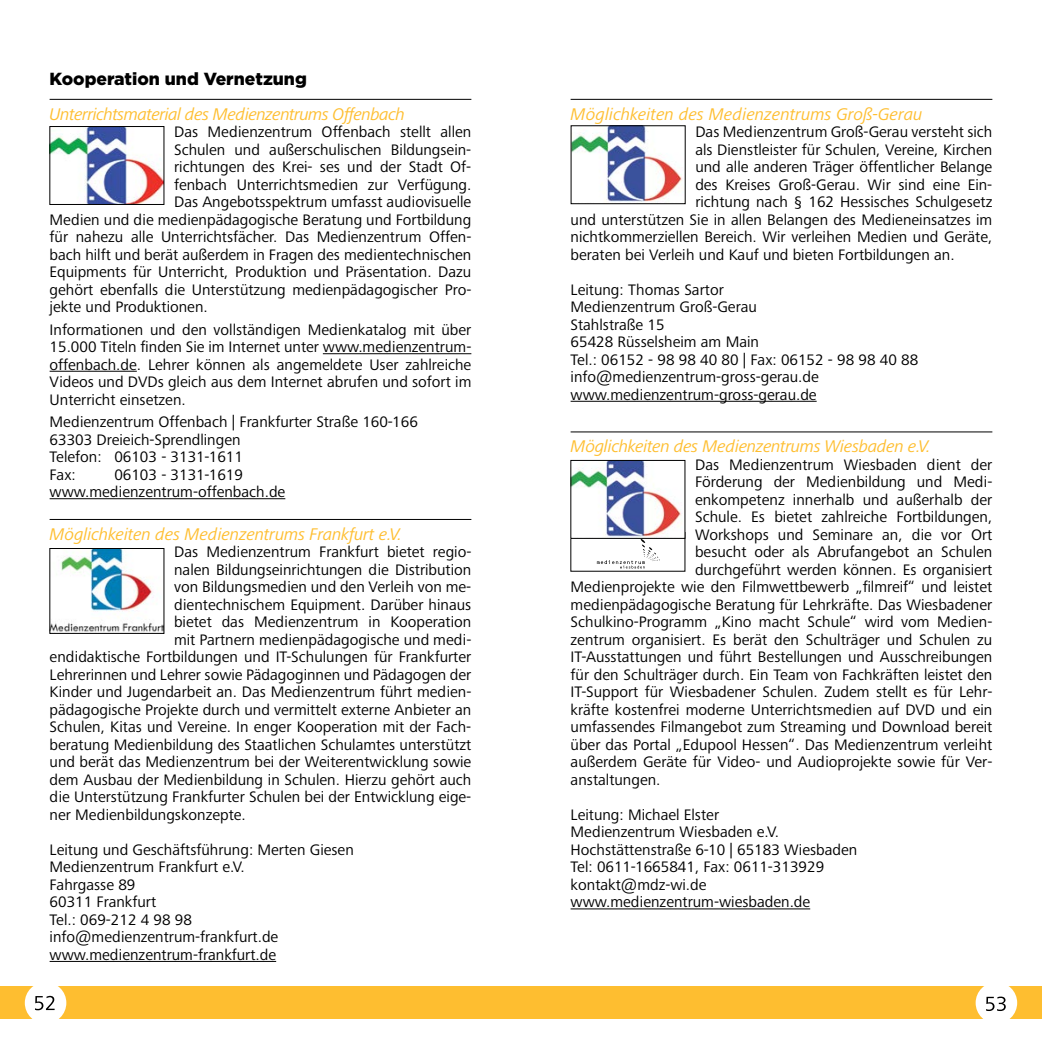
<style>
.page{position:relative;width:1042px;height:1042px;background:#fff}
.page>*{position:absolute;margin:0;border:0;box-sizing:border-box;transform-origin:0 0}
.t1{font:italic 17.5px "Frutiger Next Pro";letter-spacing:-.02em;color:#febe30}
.t2{font:italic 17.5px "Frutiger Next Pro";color:#febe30}
.t3{font:900 17.5px "Gotham";color:#000}
.t4{font:15.75px/17.5px "Frutiger Next Pro";color:#000}
</style>
<div class="page">
<div style="left:0;top:986px;width:1042px;height:33px;background:#febe30"></div>
<div style="left:25px;top:982px;width:41px;height:41px;background:#fff;border-radius:50%"></div>
<div style="left:975px;top:982px;width:42px;height:41px;background:#fff;border-radius:50%"></div>
<svg style="left:35px;top:996px;width:20px;height:14px"></svg>
<svg style="left:986px;top:996px;width:20px;height:15px"></svg>
<hr style="left:50px;top:99px;width:421px;height:1px;background:#000">
<hr style="left:323px;top:353px;width:148px;height:1px;background:#000">
<hr style="left:50px;top:371px;width:87px;height:1px;background:#000">
<hr style="left:50px;top:498px;width:235px;height:1px;background:#000">
<hr style="left:50px;top:519px;width:421px;height:1px;background:#000">
<hr style="left:50px;top:961px;width:226px;height:1px;background:#000">
<img style="left:52px;top:128px;width:110px;height:75px">
<div style="left:50px;top:126px;width:114px;height:79px;border:1px solid #000"></div>
<img style="left:52px;top:550px;width:110px;height:81px">
<div style="left:50px;top:548px;width:114px;height:85px;border:1px solid #000"></div>
<hr style="left:570px;top:99px;width:422px;height:1px;background:#000">
<hr style="left:570px;top:401px;width:246px;height:1px;background:#000">
<hr style="left:570px;top:431px;width:422px;height:1px;background:#000">
<hr style="left:570px;top:908px;width:240px;height:1px;background:#000">
<img style="left:573px;top:128px;width:109px;height:74px">
<div style="left:571px;top:126px;width:114px;height:78px;border:1px solid #000"></div>
<svg style="left:597px;top:539px;width:63px;height:29px"></svg>
<img style="left:572px;top:462px;width:109px;height:74px">
<div style="left:570px;top:460px;width:115px;height:78px;border:1px solid #000"></div>
<p class="t3" style="left:50px;top:66px;width:259px">Kooperation und Vernetzung</p>
<p class="t1" style="left:50px;top:104px;width:357px">Unterrichtsmaterial des Medienzentrums Offenbach</p>
<p class="t4" style="left:174px;top:123px;width:299px">Das Medienzentrum Offenbach stellt allen</p>
<p class="t4" style="left:174px;top:141px;width:299px">Schulen und außerschulischen Bildungsein-</p>
<p class="t4" style="left:174px;top:158px;width:299px">richtungen des Krei- ses und der Stadt Of-</p>
<p class="t4" style="left:174px;top:176px;width:299px">fenbach Unterrichtsmedien zur Verfügung.</p>
<p class="t4" style="left:174px;top:193px;width:299px">Das Angebotsspektrum umfasst audiovisuelle</p>
<p class="t4" style="left:50px;top:211px;width:423px">Medien und die medienpädagogische Beratung und Fortbildung</p>
<p class="t4" style="left:50px;top:228px;width:423px">für nahezu alle Unterrichtsfächer. Das Medienzentrum Offen-</p>
<p class="t4" style="left:50px;top:246px;width:423px">bach hilft und berät außerdem in Fragen des medientechnischen</p>
<p class="t4" style="left:50px;top:263px;width:423px">Equipments für Unterricht, Produktion und Präsentation. Dazu</p>
<p class="t4" style="left:50px;top:281px;width:423px">gehört ebenfalls die Unterstützung medienpädagogischer Pro-</p>
<p class="t4" style="left:50px;top:298px;width:160px">jekte und Produktionen.</p>
<p class="t4" style="left:50px;top:321px;width:423px;text-align:justify">Informationen und den vollständigen Medienkatalog mit über 15.000 Titeln finden Sie im Internet unter www.medienzentrum&shy;offenbach.de. Lehrer können als angemeldete User zahlreiche Videos und DVDs gleich aus dem Internet abrufen und sofort im Unterricht einsetzen.</p>
<p class="t4" style="left:50px;top:413px;width:370px">Medienzentrum Offenbach | Frankfurter Straße 160-166<br>63303 Dreieich-Sprendlingen<br>Telefon: 06103 - 3131-1611<br>Fax:</p>
<p class="t4" style="left:50px;top:466px;width:237px;text-indent:65px">06103 - 3131-1619 www.medienzentrum-offenbach.de</p>
<p class="t1" style="left:50px;top:524px;width:354px">Möglichkeiten des Medienzentrums Frankfurt e.V.</p>
<p class="t4" style="left:174px;top:543px;width:299px">Das Medienzentrum Frankfurt bietet regio-</p>
<p class="t4" style="left:174px;top:561px;width:299px">nalen Bildungseinrichtungen die Distribution</p>
<p class="t4" style="left:174px;top:578px;width:299px">von Bildungsmedien und den Verleih von me-</p>
<p class="t4" style="left:174px;top:596px;width:299px">dientechnischem Equipment. Darüber hinaus</p>
<p class="t4" style="left:174px;top:613px;width:299px">bietet das Medienzentrum in Kooperation</p>
<p class="t4" style="left:174px;top:631px;width:299px">mit Partnern medienpädagogische und medi-</p>
<p class="t4" style="left:50px;top:648px;width:423px">endidaktische Fortbildungen und IT-Schulungen für Frankfurter</p>
<p class="t4" style="left:50px;top:666px;width:423px">Lehrerinnen und Lehrer sowie Pädagoginnen und Pädagogen der</p>
<p class="t4" style="left:50px;top:683px;width:423px">Kinder und Jugendarbeit an. Das Medienzentrum führt medien-</p>
<p class="t4" style="left:50px;top:701px;width:423px">pädagogische Projekte durch und vermittelt externe Anbieter an</p>
<p class="t4" style="left:50px;top:718px;width:423px">Schulen, Kitas und Vereine. In enger Kooperation mit der Fach-</p>
<p class="t4" style="left:50px;top:736px;width:423px">beratung Medienbildung des Staatlichen Schulamtes unterstützt</p>
<p class="t4" style="left:50px;top:753px;width:423px">und berät das Medienzentrum bei der Weiterentwicklung sowie</p>
<p class="t4" style="left:50px;top:771px;width:423px">dem Ausbau der Medienbildung in Schulen. Hierzu gehört auch</p>
<p class="t4" style="left:50px;top:788px;width:423px">die Unterstützung Frankfurter Schulen bei der Entwicklung eige-</p>
<p class="t4" style="left:50px;top:806px;width:198px">ner Medienbildungskonzepte.</p>
<p class="t4" style="left:50px;top:841px;width:306px">Leitung und Geschäftsführung: Merten Giesen<br>Medienzentrum Frankfurt e.V.<br>Fahrgasse 89<br>60311 Frankfurt<br>Tel.: 069-212 4 98 98 info@medienzentrum-frankfurt.de www.medienzentrum-frankfurt.de</p>
<p class="t2" style="left:570px;top:104px;width:353px">Möglichkeiten des Medienzentrums Groß-Gerau</p>
<p class="t4" style="left:695px;top:123px;width:298px">Das Medienzentrum Groß-Gerau versteht sich</p>
<p class="t4" style="left:695px;top:141px;width:298px">als Dienstleister für Schulen, Vereine, Kirchen</p>
<p class="t4" style="left:695px;top:158px;width:298px">und alle anderen Träger öffentlicher Belange</p>
<p class="t4" style="left:695px;top:176px;width:298px">des Kreises Groß-Gerau. Wir sind eine Ein-</p>
<p class="t4" style="left:695px;top:193px;width:298px">richtung nach § 162 Hessisches Schulgesetz</p>
<p class="t4" style="left:570px;top:211px;width:423px">und unterstützen Sie in allen Belangen des Medieneinsatzes im</p>
<p class="t4" style="left:570px;top:228px;width:423px">nichtkommerziellen Bereich. Wir verleihen Medien und Geräte,</p>
<p class="t4" style="left:570px;top:246px;width:385px">beraten bei Verleih und Kauf und bieten Fortbildungen an.</p>
<p class="t4" style="left:570px;top:281px;width:349px">Leitung: Thomas Sartor<br>Medienzentrum Groß-Gerau<br>Stahlstraße 15<br>65428 Rüsselsheim am Main<br>Tel.: 06152 - 98 98 40 80 | Fax: 06152 - 98 98 40 88 info@medienzentrum-gross-gerau.de www.medienzentrum-gross-gerau.de</p>
<p class="t1" style="left:570px;top:436px;width:362px">Möglichkeiten des Medienzentrums Wiesbaden e.V.</p>
<p class="t4" style="left:695px;top:456px;width:299px">Das Medienzentrum Wiesbaden dient der</p>
<p class="t4" style="left:695px;top:473px;width:299px">Förderung der Medienbildung und Medi-</p>
<p class="t4" style="left:695px;top:491px;width:299px">enkompetenz innerhalb und außerhalb der</p>
<p class="t4" style="left:695px;top:508px;width:299px">Schule. Es bietet zahlreiche Fortbildungen,</p>
<p class="t4" style="left:695px;top:526px;width:299px">Workshops und Seminare an, die vor Ort</p>
<p class="t4" style="left:695px;top:543px;width:299px">besucht oder als Abrufangebot an Schulen</p>
<p class="t4" style="left:695px;top:561px;width:299px">durchgeführt werden können. Es organisiert</p>
<p class="t4" style="left:570px;top:578px;width:423px">Medienprojekte wie den Filmwettbewerb „filmreif“ und leistet</p>
<p class="t4" style="left:570px;top:596px;width:423px">medienpädagogische Beratung für Lehrkräfte. Das Wiesbadener</p>
<p class="t4" style="left:570px;top:613px;width:423px">Schulkino-Programm „Kino macht Schule“ wird vom Medien-</p>
<p class="t4" style="left:570px;top:631px;width:423px">zentrum organisiert. Es berät den Schulträger und Schulen zu</p>
<p class="t4" style="left:570px;top:648px;width:423px">IT-Ausstattungen und führt Bestellungen und Ausschreibungen</p>
<p class="t4" style="left:570px;top:666px;width:423px">für den Schulträger durch. Ein Team von Fachkräften leistet den</p>
<p class="t4" style="left:570px;top:683px;width:423px">IT-Support für Wiesbadener Schulen. Zudem stellt es für Lehr-</p>
<p class="t4" style="left:570px;top:701px;width:423px">kräfte kostenfrei moderne Unterrichtsmedien auf DVD und ein</p>
<p class="t4" style="left:570px;top:718px;width:423px">umfassendes Filmangebot zum Streaming und Download bereit</p>
<p class="t4" style="left:570px;top:736px;width:423px">über das Portal „Edupool Hessen“. Das Medienzentrum verleiht</p>
<p class="t4" style="left:570px;top:753px;width:423px">außerdem Geräte für Video- und Audioprojekte sowie für Ver-</p>
<p class="t4" style="left:570px;top:771px;width:91px">anstaltungen.</p>
<p class="t4" style="left:570px;top:806px;width:288px">Leitung: Michael Elster<br>Medienzentrum Wiesbaden e.V.<br>Hochstättenstraße 6-10 | 65183 Wiesbaden<br>Tel: 0611-1665841, Fax: 0611-313929 kontakt@mdz-wi.de www.medienzentrum-wiesbaden.de</p>
</div>
